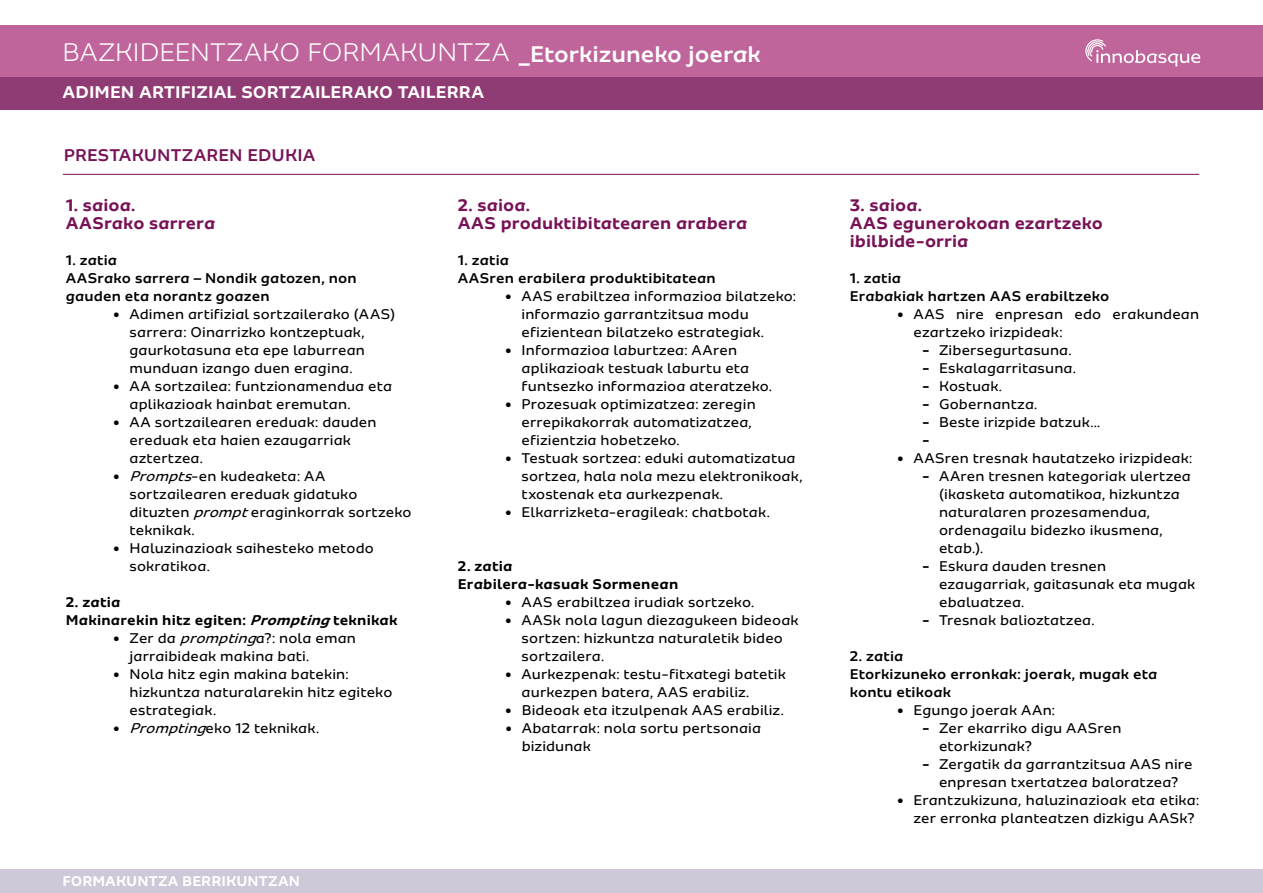
<style>
.page{position:relative;width:1263px;height:893px;background:#fff}
.page>*{position:absolute;margin:0;border:0;box-sizing:border-box;transform-origin:0 0}
.t1{font:300 27px "Sua";color:#fff}
.t2{font:500 24px "Sua";color:#fff}
.t3{font:700 18px/18px "Sua";letter-spacing:.005em;color:#771256}
.t4{font:700 18px "Sua";letter-spacing:.005em;color:#fff}
.t5{font:500 18px "Sua";letter-spacing:.005em;color:#771256}
.t6{font:15px/18px "Sua";letter-spacing:.01em;color:#000}
.t7{font:500 15px/18px "Sua";letter-spacing:.01em;color:#000}
.t8{font:700 15px/18px "Sua";letter-spacing:.01em;color:#000}
.t9{font:700 15px "Sua";letter-spacing:.005em;color:#fff}
.s1{font-family:"Trebuchet MS";font-weight:700}
.s2{font-style:italic}
.s3{font-weight:700}
</style>
<div class="page">
<div style="left:0;top:26px;width:1263px;height:52px;background:#bf659b"></div>
<svg style="left:1085px;top:39px;width:115px;height:27px"></svg>
<div style="left:0;top:870px;width:1263px;height:23px;background:#cec8d8"></div>
<hr style="left:63px;top:174px;width:1136px;height:1px;background:#771256">
<div style="left:0;top:77px;width:1263px;height:32px;background:#903c74"></div>
<h1 class="t1" style="left:63px;top:38px;width:448px">BAZKIDEENTZAKO FORMAKUNTZA</h1>
<p class="t4" style="left:63px;top:82px;width:423px">ADIMEN ARTIFIZIAL SORTZAILERAKO TAILERRA</p>
<h2 class="t2" style="left:519px;top:40px;width:244px">_Etorkizuneko joerak</h2>
<p class="t5" style="left:64px;top:145px;width:253px">PRESTAKUNTZAREN EDUKIA</p>
<p class="t3" style="left:66px;top:196px;width:151px">1. saioa.<br>AASrako sarrera</p>
<p class="t7" style="left:66px;top:251px;width:292px">1. zatia<br>AASrako sarrera – Nondik gatozen, non gauden eta norantz goazen</p>
<p class="t6" style="left:130px;top:305px;width:267px;text-indent:-17px"><span class="s1">•</span> Adimen artifizial sortzailerako (AAS) sarrera: Oinarrizko kontzeptuak, gaurkotasuna eta epe laburrean munduan izango duen eragina.</p>
<p class="t6" style="left:130px;top:377px;width:264px;text-indent:-17px"><span class="s1">•</span> AA sortzailea: funtzionamendua eta aplikazioak hainbat eremutan.</p>
<p class="t6" style="left:130px;top:413px;width:249px;text-indent:-17px"><span class="s1">•</span> AA sortzailearen ereduak: dauden ereduak eta haien ezaugarriak aztertzea.</p>
<p class="t6" style="left:130px;top:467px;width:283px;text-indent:-17px"><span class="s1">•</span> <span class="s2">Prompts</span>-en kudeaketa: AA sortzailearen ereduak gidatuko dituzten <span class="s2">prompt</span>eraginkorrak sortzeko teknikak.</p>
<p class="t6" style="left:130px;top:539px;width:246px;text-indent:-17px"><span class="s1">•</span> Haluzinazioak saihesteko metodo sokratikoa.</p>
<p class="t8" style="left:66px;top:593px;width:333px">2. zatia<br>Makinarekin hitz egiten: <span class="s2">Prompting</span>teknikak</p>
<p class="t6" style="left:130px;top:629px;width:228px;text-indent:-17px"><span class="s1">•</span> Zer da <span class="s2">prompting</span>a?: nola eman jarraibideak makina bati.</p>
<p class="t6" style="left:130px;top:665px;width:264px;text-indent:-17px"><span class="s1">•</span> Nola hitz egin makina batekin: hizkuntza naturalarekin hitz egiteko estrategiak.</p>
<p class="t6" style="left:113px;top:719px;width:208px"><span class="s1">•</span> <span class="s2">Prompting</span>eko 12 teknikak.</p>
<p class="t3" style="left:458px;top:196px;width:291px">2. saioa.<br>AAS produktibitatearen arabera</p>
<p class="t7" style="left:458px;top:251px;width:260px">1. zatia<br>AASren erabilera produktibitatean</p>
<p class="t6" style="left:521px;top:287px;width:276px;text-indent:-17px"><span class="s1">•</span> AAS erabiltzea informazioa bilatzeko: informazio garrantzitsua modu efizientean bilatzeko estrategiak.</p>
<p class="t6" style="left:521px;top:341px;width:252px;text-indent:-17px"><span class="s1">•</span> Informazioa laburtzea: AAren aplikazioak testuak laburtu eta funtsezko informazioa ateratzeko.</p>
<p class="t6" style="left:522px;top:395px;width:236px;text-indent:-17px"><span class="s1">•</span> Prozesuak optimizatzea: zeregin errepikakorrak automatizatzea, efizientzia hobetzeko.</p>
<p class="t6" style="left:522px;top:449px;width:282px;text-indent:-17px"><span class="s1">•</span> Testuak sortzea: eduki automatizatua sortzea, hala nola mezu elektronikoak, txostenak eta aurkezpenak.</p>
<p class="t6" style="left:505px;top:503px;width:267px"><span class="s1">•</span> Elkarrizketa-eragileak: chatbotak.</p>
<p class="t8" style="left:458px;top:557px;width:222px">2. zatia<br>Erabilera-kasuak Sormenean</p>
<p class="t6" style="left:505px;top:593px;width:251px"><span class="s1">•</span> AAS erabiltzea irudiak sortzeko.</p>
<p class="t6" style="left:522px;top:611px;width:279px;text-indent:-17px"><span class="s1">•</span> AASk nola lagun diezagukeen bideoak sortzen: hizkuntza naturaletik bideo sortzailera.</p>
<p class="t6" style="left:522px;top:665px;width:266px;text-indent:-17px"><span class="s1">•</span> Aurkezpenak: testu-fitxategi batetik aurkezpen batera, AAS erabiliz.</p>
<p class="t6" style="left:505px;top:701px;width:281px"><span class="s1">•</span> Bideoak eta itzulpenak AAS erabiliz.</p>
<p class="t6" style="left:522px;top:719px;width:241px;text-indent:-17px"><span class="s1">•</span> Abatarrak: nola sortu pertsonaia bizidunak</p>
<p class="t9" style="left:63px;top:872px;width:239px">FORMAKUNTZA BERRIKUNTZAN</p>
<p class="t3" style="left:850px;top:196px;width:255px">3. saioa.<br>AAS egunerokoan ezartzeko ibilbide-orria</p>
<p class="t7" style="left:850px;top:269px;width:261px">1. zatia<br>Erabakiak hartzen AAS erabiltzeko</p>
<p class="t6" style="left:913px;top:305px;width:287px;text-indent:-17px"><span class="s1">•</span> AAS nire enpresan edo erakundean ezartzeko irizpideak:</p>
<p class="t6" style="left:922px;top:341px;width:151px"><span class="s3">-</span> Zibersegurtasuna.</p>
<p class="t6" style="left:922px;top:359px;width:155px"><span class="s3">-</span> Eskalagarritasuna.</p>
<p class="t6" style="left:922px;top:377px;width:82px"><span class="s3">-</span> Kostuak.</p>
<p class="t6" style="left:922px;top:395px;width:117px"><span class="s3">-</span> Gobernantza.</p>
<p class="t6" style="left:922px;top:413px;width:180px"><span class="s3">-</span> Beste irizpide batzuk... <span class="s3">-</span></p>
<p class="t6" style="left:896px;top:449px;width:297px"><span class="s1">•</span> AASren tresnak hautatzeko irizpideak:</p>
<p class="t6" style="left:939px;top:467px;width:253px;text-indent:-17px"><span class="s3">-</span> AAren tresnen kategoriak ulertzea (ikasketa automatikoa, hizkuntza naturalaren prozesamendua, ordenagailu bidezko ikusmena, etab.).</p>
<p class="t6" style="left:939px;top:557px;width:258px;text-indent:-17px"><span class="s3">-</span> Eskura dauden tresnen ezaugarriak, gaitasunak eta mugak ebaluatzea.</p>
<p class="t6" style="left:922px;top:611px;width:174px"><span class="s3">-</span> Tresnak balioztatzea.</p>
<p class="t7" style="left:850px;top:647px;width:309px">2. zatia<br>Etorkizuneko erronkak: joerak, mugak eta kontu etikoak</p>
<p class="t6" style="left:896px;top:701px;width:160px"><span class="s1">•</span> Egungo joerak AAn:</p>
<p class="t6" style="left:939px;top:719px;width:184px;text-indent:-17px"><span class="s3">-</span> Zer ekarriko digu AASren etorkizunak?</p>
<p class="t6" style="left:922px;top:755px;width:272px;text-align:center"><span class="s3">-</span> Zergatik da garrantzitsua AAS nire enpresan txertatzea baloratzea?</p>
<p class="t6" style="left:913px;top:791px;width:287px;text-indent:-17px"><span class="s1">•</span> Erantzukizuna, haluzinazioak eta etika: zer erronka planteatzen dizkigu AASk?</p>
</div>
